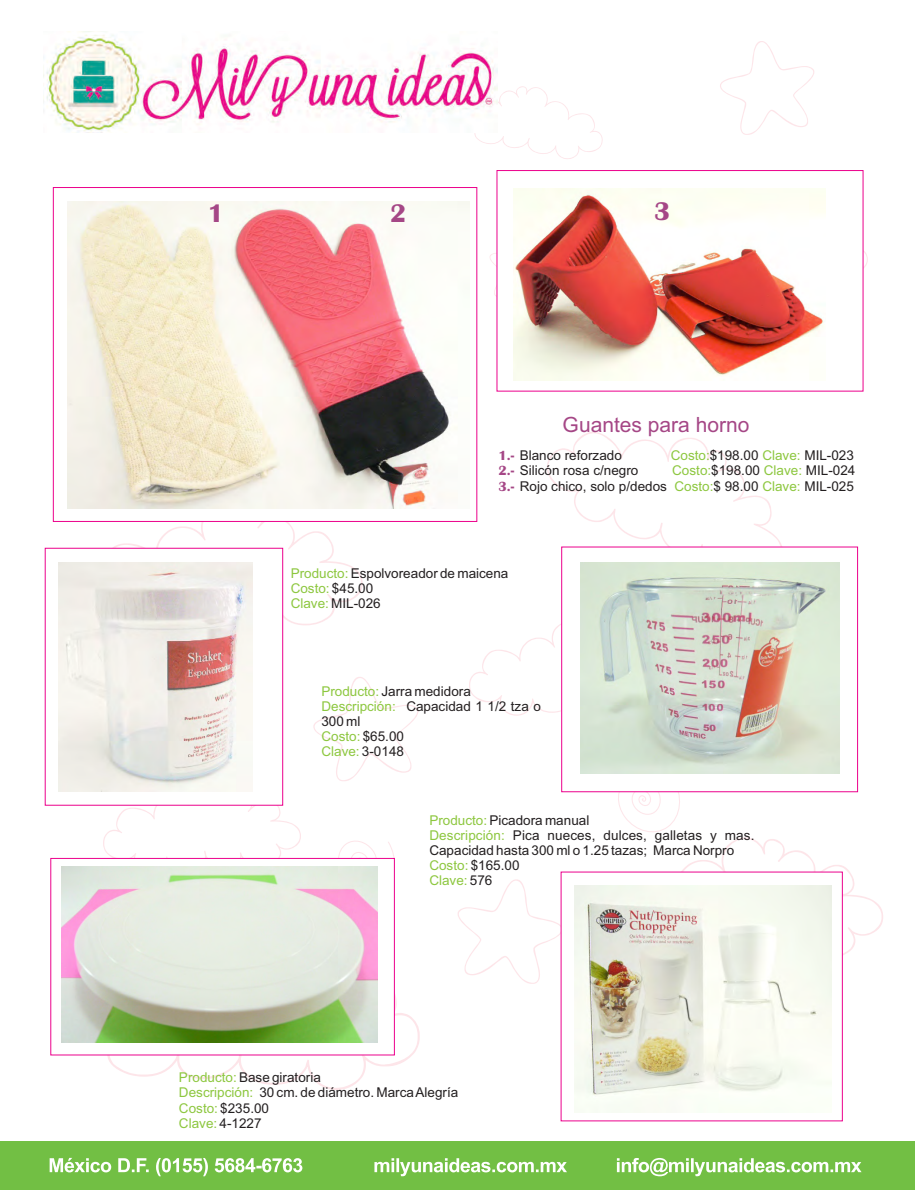
<style>
.page{position:relative;width:915px;height:1191px;background:#fff}
.page>*{position:absolute;margin:0;border:0;box-sizing:border-box;transform-origin:0 0}
.t1{font:700 26.4px "Britannic";color:#a54786}
.t2{font:21px "Arial";color:#a54786}
.t3{font:13.5px/15.1px "Arial";color:#231f20}
.s1{font-family:"Britannic";font-weight:700;font-size:13.8px;color:#a54786}
.s2{color:#8dc73f}
</style>
<div class="page">
<svg style="left:474px;top:86px;width:128px;height:73px"></svg>
<svg style="left:72px;top:925px;width:347px;height:165px"></svg>
<svg style="left:85px;top:521px;width:277px;height:115px"></svg>
<svg style="left:547px;top:432px;width:236px;height:115px"></svg>
<svg style="left:862px;top:208px;width:5px;height:86px"></svg>
<svg style="left:469px;top:624px;width:92px;height:91px"></svg>
<svg style="left:103px;top:779px;width:198px;height:79px"></svg>
<svg style="left:313px;top:677px;width:105px;height:104px"></svg>
<svg style="left:489px;top:253px;width:7px;height:43px"></svg>
<svg style="left:720px;top:41px;width:94px;height:94px"></svg>
<svg style="left:457px;top:879px;width:103px;height:104px"></svg>
<svg style="left:605px;top:774px;width:277px;height:195px"></svg>
<svg style="left:336px;top:841px;width:59px;height:54px"></svg>
<img style="left:46px;top:34px;width:451px;height:98px">
<div style="left:0;top:1141px;width:914px;height:49px;background:#72bf44"></div>
<svg style="left:50px;top:1157px;width:811px;height:19px"></svg>
<div style="left:561px;top:547px;width:296px;height:245px;background:#fff"></div>
<div style="left:45px;top:548px;width:238px;height:257px;background:#fff"></div>
<img style="left:580px;top:562px;width:259px;height:212px">
<div style="left:560px;top:872px;width:282px;height:249px;background:#fff"></div>
<img style="left:574px;top:885px;width:257px;height:227px">
<div style="left:51px;top:858px;width:343px;height:197px;background:#fff;border:1px solid #ec008c"></div>
<img style="left:61px;top:866px;width:317px;height:176px">
<div style="left:53px;top:187px;width:424px;height:334px;background:#fff;border:1px solid #ec008c"></div>
<div style="left:496px;top:170px;width:366px;height:221px;background:#fff;border:1px solid #ec008c"></div>
<img style="left:68px;top:202px;width:401px;height:306px">
<img style="left:513px;top:189px;width:312px;height:191px">
<img style="left:58px;top:562px;width:195px;height:229px">
<h1 class="t1" style="left:207px;top:204px;width:18px">1</h1>
<h1 class="t1" style="left:390px;top:204px;width:18px">2</h1>
<h1 class="t1" style="left:654px;top:202px;width:18px">3</h1>
<h2 class="t2" style="left:562px;top:416px;width:188px">Guantes para horno</h2>
<p class="t3" style="left:498px;top:449px;width:125px"><span class="s1">1.-</span> Blanco reforzado</p>
<p class="t3" style="left:670px;top:449px;width:185px"><span class="s2">Costo:</span>$198.00 <span class="s2">Clave:</span> MIL-023</p>
<p class="t3" style="left:498px;top:464px;width:141px"><span class="s1">2.-</span> Silicón rosa c/negro</p>
<p class="t3" style="left:498px;top:464px;width:358px;text-align:right"><span class="s2">Costo:</span>$198.00 <span class="s2">Clave:</span> MIL-024<br><span class="s1">3.-</span> Rojo chico, solo p/dedos <span class="s2">Costo:</span>$ 98.00 <span class="s2">Clave:</span> MIL-025</p>
<p class="t3" style="left:290px;top:566px;width:219px"><span class="s2">Producto:</span> Espolvoreador de maicena<br><span class="s2">Costo:</span> $45.00<br><span class="s2">Clave:</span> MIL-026</p>
<p class="t3" style="left:321px;top:685px;width:221px"><span class="s2">Producto:</span> Jarra medidora<br><span class="s2">Descripción:</span> Capacidad 1 1/2 tza o<br>300 ml<br><span class="s2">Costo:</span> $65.00<br><span class="s2">Clave:</span> 3-0148</p>
<p class="t3" style="left:429px;top:813px;width:326px"><span class="s2">Producto:</span> Picadora manual<br><span class="s2">Descripción:</span> Pica nueces, dulces, galletas y mas.<br>Capacidad hasta 300 ml o 1.25 tazas; Marca Norpro<br><span class="s2">Costo:</span> $165.00<br><span class="s2">Clave:</span> 576</p>
<p class="t3" style="left:179px;top:1071px;width:281px"><span class="s2">Producto:</span> Base giratoria<br><span class="s2">Descripción:</span> 30 cm. de diámetro. Marca Alegría<br><span class="s2">Costo:</span> $235.00<br><span class="s2">Clave:</span> 4-1227</p>
</div>
